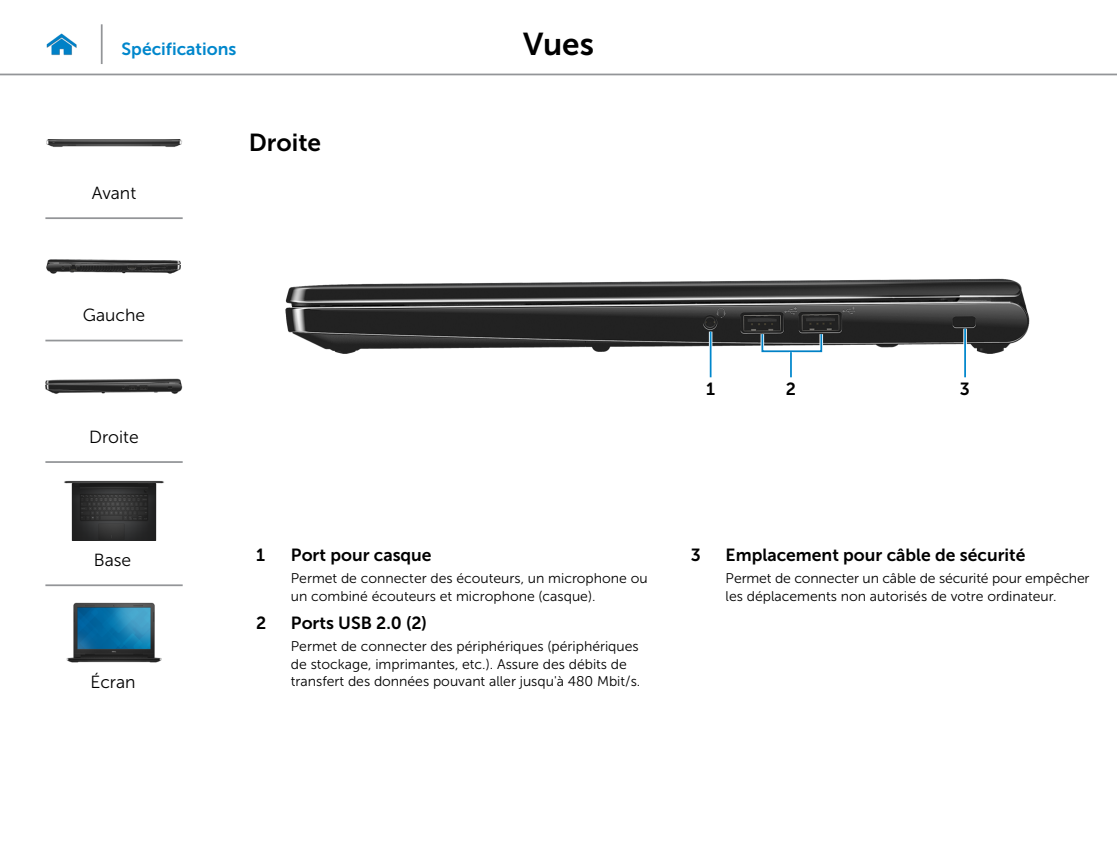
<style>
.page{position:relative;width:1117px;height:844px;background:#fff}
.page>*{position:absolute;margin:0;border:0;box-sizing:border-box;transform-origin:0 0}
.t1{font:31.5px "Museo Sans For Dell 700";color:#000}
.Head2{font:24.5px "Museo Sans For Dell 700";color:#000}
.Callout_Head{font:17.5px "Museo Sans For Dell 700";color:#000}
.t2{font:17.5px "Museo Sans For Dell 300";color:#000}
.t3{font:17.5px "Museo Sans For Dell 700";color:#0087cc}
.Callout-L{font:17.5px "Museo Sans For Dell 700";color:#000}
.Callout_description{font:14px/17.5px "Museo Sans For Dell 300";color:#000}
</style>
<div class="page">
<hr style="left:0;top:74px;width:1116px;height:1px;background:#939598">
<img style="left:46px;top:33px;width:31px;height:23px">
<img style="left:285px;top:278px;width:745px;height:76px">
<svg style="left:708px;top:331px;width:4px;height:46px"></svg>
<hr style="left:709px;top:331px;width:2px;height:46px;background:#0087cc">
<hr style="left:963px;top:328px;width:3px;height:49px;background:#fff">
<hr style="left:963px;top:328px;width:2px;height:49px;background:#0087cc">
<div style="left:760px;top:332px;width:62px;height:21px;border:4px solid #fff"></div>
<div style="left:761px;top:333px;width:61px;height:19px;border:2px solid #0081c6"></div>
<hr style="left:789px;top:352px;width:3px;height:25px;background:#fff">
<hr style="left:789px;top:352px;width:2px;height:25px;background:#0087cc">
<hr style="left:101px;top:24px;width:2px;height:40px;background:#939598">
<img style="left:46px;top:139px;width:136px;height:8px">
<img style="left:46px;top:259px;width:135px;height:15px">
<img style="left:45px;top:378px;width:137px;height:16px">
<img style="left:64px;top:480px;width:100px;height:60px">
<img style="left:66px;top:602px;width:95px;height:60px">
<hr style="left:45px;top:217px;width:138px;height:2px;background:#939598">
<hr style="left:45px;top:339px;width:138px;height:2px;background:#939598">
<hr style="left:45px;top:461px;width:138px;height:2px;background:#939598">
<hr style="left:45px;top:584px;width:138px;height:2px;background:#939598">
<p class="t3" style="left:122px;top:39px;width:116px">Spécifications</p>
<h1 class="t1" style="left:523px;top:26px;width:72px">Vues</h1>
<p class="t2" style="left:92px;top:183px;width:46px">Avant</p>
<p class="t2" style="left:83px;top:305px;width:64px">Gauche</p>
<p class="t2" style="left:89px;top:428px;width:51px">Droite</p>
<p class="t2" style="left:94px;top:550px;width:39px">Base</p>
<p class="t2" style="left:90px;top:672px;width:47px">Écran</p>
<p class="Head2" style="left:249px;top:128px;width:74px">Droite</p>
<p class="Callout_Head" style="left:256px;top:544px;width:10px">1</p>
<p class="Callout_Head" style="left:291px;top:544px;width:142px">Port pour casque</p>
<p class="Callout_description" style="left:291px;top:569px;width:358px">Permet de connecter des écouteurs, un microphone ou un combiné écouteurs et microphone (casque).</p>
<p class="Callout_Head" style="left:256px;top:612px;width:12px">2</p>
<p class="Callout_Head" style="left:291px;top:612px;width:138px">Ports USB 2.0 (2)</p>
<p class="Callout_description" style="left:291px;top:637px;width:351px">Permet de connecter des périphériques (périphériques de stockage, imprimantes, etc.). Assure des débits de transfert des données pouvant aller jusqu'à 480 Mbit/s.</p>
<p class="Callout-L" style="left:706px;top:379px;width:10px">1</p>
<p class="Callout-L" style="left:785px;top:379px;width:12px">2</p>
<p class="Callout-L" style="left:959px;top:379px;width:12px">3</p>
<p class="Callout_Head" style="left:690px;top:544px;width:12px">3</p>
<p class="Callout_Head" style="left:725px;top:544px;width:301px">Emplacement pour câble de sécurité</p>
<p class="Callout_description" style="left:725px;top:569px;width:365px">Permet de connecter un câble de sécurité pour empêcher les déplacements non autorisés de votre ordinateur.</p>
</div>
